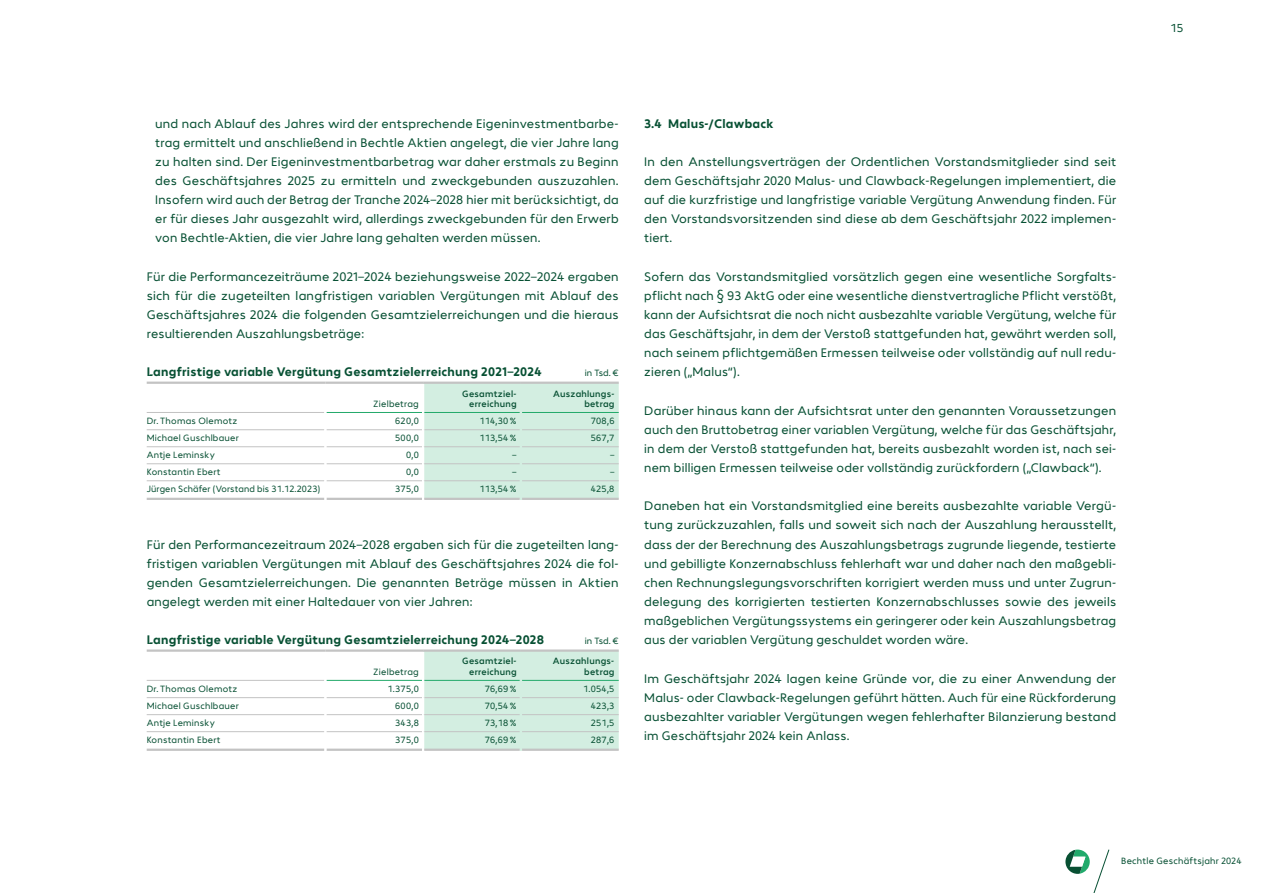
<style>
.page{position:relative;width:1263px;height:893px;background:#fff}
.page>*{position:absolute;margin:0;border:0;box-sizing:border-box;transform-origin:0 0}
.t1{font:11.25px/19.2px "Bechtle Pro Var";letter-spacing:.02em;color:#075033;text-align:justify}
.t2{font:10.5px "Bechtle Pro";color:#075033}
.t3{font:8.25px/10.6px "Bechtle Pro Var";letter-spacing:.03em;color:#075033;text-align:right}
.t4{font:8.25px "Bechtle Pro";letter-spacing:.03em;color:#075033}
</style>
<div class="page">
<svg style="left:1065px;top:849px;width:45px;height:44px"></svg>
<hr style="left:326px;top:429px;width:96px;height:1px;background:#c3c3c3">
<hr style="left:326px;top:412px;width:96px;height:1px;background:#23a96a">
<hr style="left:326px;top:446px;width:96px;height:1px;background:#c3c3c3">
<hr style="left:326px;top:463px;width:96px;height:1px;background:#c3c3c3">
<hr style="left:326px;top:480px;width:96px;height:1px;background:#c3c3c3">
<hr style="left:326px;top:498px;width:96px;height:2px;background:#c3c3c3">
<hr style="left:147px;top:412px;width:177px;height:1px;background:#c3c3c3">
<hr style="left:147px;top:429px;width:177px;height:1px;background:#c3c3c3">
<hr style="left:147px;top:446px;width:177px;height:1px;background:#c3c3c3">
<hr style="left:147px;top:463px;width:177px;height:1px;background:#c3c3c3">
<hr style="left:147px;top:480px;width:177px;height:1px;background:#c3c3c3">
<hr style="left:147px;top:498px;width:177px;height:2px;background:#c3c3c3">
<svg style="left:423px;top:384px;width:196px;height:116px;background:#d0ebde"></svg>
<hr style="left:147px;top:382px;width:178px;height:2px;background:#c3c3c3">
<hr style="left:325px;top:382px;width:98px;height:2px;background:#c3c3c3">
<hr style="left:423px;top:382px;width:98px;height:2px;background:#c3c3c3">
<hr style="left:521px;top:382px;width:98px;height:2px;background:#c3c3c3">
<hr style="left:326px;top:697px;width:96px;height:1px;background:#c3c3c3">
<hr style="left:326px;top:680px;width:96px;height:1px;background:#23a96a">
<hr style="left:326px;top:714px;width:96px;height:1px;background:#c3c3c3">
<hr style="left:326px;top:731px;width:96px;height:1px;background:#c3c3c3">
<hr style="left:326px;top:749px;width:96px;height:2px;background:#c3c3c3">
<hr style="left:147px;top:680px;width:177px;height:1px;background:#c3c3c3">
<hr style="left:147px;top:697px;width:177px;height:1px;background:#c3c3c3">
<hr style="left:147px;top:714px;width:177px;height:1px;background:#c3c3c3">
<hr style="left:147px;top:731px;width:177px;height:1px;background:#c3c3c3">
<hr style="left:147px;top:749px;width:177px;height:2px;background:#c3c3c3">
<svg style="left:424px;top:652px;width:195px;height:99px;background:#d0ebde"></svg>
<hr style="left:147px;top:649px;width:178px;height:3px;background:#c3c3c3">
<hr style="left:325px;top:649px;width:98px;height:3px;background:#c3c3c3">
<hr style="left:423px;top:649px;width:98px;height:3px;background:#c3c3c3">
<hr style="left:521px;top:649px;width:98px;height:3px;background:#c3c3c3">
<p class="t1" style="left:155px;top:114px;width:465px">und nach Ablauf des Jahres wird der entsprechende Eigeninvestmentbarbe&shy;trag ermittelt und anschließend in Bechtle Aktien angelegt, die vier Jahre lang zu halten sind. Der Eigeninvestmentbarbetrag war daher erstmals zu Beginn des Geschäftsjahres 2025 zu ermitteln und zweckgebunden auszuzahlen.<br>Insofern wird auch der Betrag der Tranche 2024–2028 hier mit berücksichtigt, da er für dieses Jahr ausgezahlt wird, allerdings zweckgebunden für den Erwerb von Bechtle-Aktien, die vier Jahre lang gehalten werden müssen.</p>
<p class="t1" style="left:147px;top:267px;width:473px">Für die Performancezeiträume 2021–2024 beziehungsweise 2022–2024 ergaben sich für die zugeteilten langfristigen variablen Vergütungen mit Ablauf des Geschäftsjahres 2024 die folgenden Gesamtzielerreichungen und die hieraus resultierenden Auszahlungsbeträge:</p>
<p class="t1" style="left:147px;top:362px;width:396px">Langfristige variable Vergütung Gesamtzielerreichung 2021–2024</p>
<p class="t3" style="left:585px;top:368px;width:35px">in Tsd.€</p>
<p class="t3" style="left:373px;top:399px;width:47px">Zielbetrag</p>
<p class="t3" style="left:462px;top:388px;width:56px">Gesamtziel&shy;erreichung</p>
<p class="t3" style="left:553px;top:388px;width:63px">Auszahlungs&shy;betrag</p>
<p class="t3" style="left:147px;top:416px;width:92px">Dr. Thomas Olemotz</p>
<p class="t3" style="left:395px;top:416px;width:25px">620,0</p>
<p class="t3" style="left:479px;top:416px;width:39px">114,30 %</p>
<p class="t3" style="left:591px;top:416px;width:25px">708,6</p>
<p class="t3" style="left:147px;top:433px;width:94px">Michael Guschlbauer</p>
<p class="t3" style="left:395px;top:433px;width:25px">500,0</p>
<p class="t3" style="left:479px;top:433px;width:39px">113,54 %</p>
<p class="t3" style="left:591px;top:433px;width:25px">567,7</p>
<p class="t3" style="left:147px;top:450px;width:70px">Antje Leminsky</p>
<p class="t3" style="left:406px;top:450px;width:14px">0,0</p>
<p class="t3" style="left:512px;top:450px;width:6px">–</p>
<p class="t3" style="left:610px;top:450px;width:6px">–</p>
<p class="t3" style="left:147px;top:467px;width:75px">Konstantin Ebert</p>
<p class="t3" style="left:406px;top:467px;width:14px">0,0</p>
<p class="t3" style="left:512px;top:467px;width:6px">–</p>
<p class="t3" style="left:610px;top:467px;width:6px">–</p>
<p class="t3" style="left:147px;top:484px;width:175px">Jürgen Schäfer (Vorstand bis 31.12.2023)</p>
<p class="t3" style="left:395px;top:484px;width:25px">375,0</p>
<p class="t3" style="left:479px;top:484px;width:39px">113,54 %</p>
<p class="t3" style="left:591px;top:484px;width:25px">425,8</p>
<p class="t1" style="left:147px;top:535px;width:473px">Für den Performancezeitraum 2024–2028 ergaben sich für die zugeteilten lang&shy;fristigen variablen Vergütungen mit Ablauf des Geschäftsjahres 2024 die fol&shy;genden Gesamtzielerreichungen. Die genannten Beträge müssen in Aktien angelegt werden mit einer Haltedauer von vier Jahren:</p>
<p class="t1" style="left:147px;top:630px;width:399px">Langfristige variable Vergütung Gesamtzielerreichung 2024–2028</p>
<p class="t3" style="left:585px;top:636px;width:35px">in Tsd.€</p>
<p class="t3" style="left:373px;top:667px;width:47px">Zielbetrag</p>
<p class="t3" style="left:462px;top:656px;width:56px">Gesamtziel&shy;erreichung</p>
<p class="t3" style="left:553px;top:656px;width:63px">Auszahlungs&shy;betrag</p>
<p class="t3" style="left:147px;top:684px;width:92px">Dr. Thomas Olemotz</p>
<p class="t3" style="left:388px;top:684px;width:33px">1.375,0</p>
<p class="t3" style="left:485px;top:684px;width:33px">76,69 %</p>
<p class="t3" style="left:583px;top:684px;width:33px">1.054,5</p>
<p class="t3" style="left:147px;top:701px;width:94px">Michael Guschlbauer</p>
<p class="t3" style="left:395px;top:701px;width:25px">600,0</p>
<p class="t3" style="left:485px;top:701px;width:33px">70,54 %</p>
<p class="t3" style="left:591px;top:701px;width:25px">423,3</p>
<p class="t3" style="left:147px;top:718px;width:70px">Antje Leminsky</p>
<p class="t3" style="left:395px;top:718px;width:25px">343,8</p>
<p class="t3" style="left:485px;top:718px;width:33px">73,18 %</p>
<p class="t3" style="left:591px;top:718px;width:25px">251,5</p>
<p class="t3" style="left:147px;top:735px;width:75px">Konstantin Ebert</p>
<p class="t3" style="left:395px;top:735px;width:25px">375,0</p>
<p class="t3" style="left:485px;top:735px;width:33px">76,69 %</p>
<p class="t3" style="left:591px;top:735px;width:25px">287,6</p>
<p class="t1" style="left:644px;top:114px;width:131px">3.4 Malus-/Clawback</p>
<p class="t1" style="left:644px;top:152px;width:473px">In den Anstellungsverträgen der Ordentlichen Vorstandsmitglieder sind seit dem Geschäftsjahr 2020 Malus- und Clawback-Regelungen implementiert, die auf die kurzfristige und langfristige variable Vergütung Anwendung finden. Für den Vorstandsvorsitzenden sind diese ab dem Geschäftsjahr 2022 implemen&shy;tiert.</p>
<p class="t1" style="left:644px;top:267px;width:473px">Sofern das Vorstandsmitglied vorsätzlich gegen eine wesentliche Sorgfalts&shy;pflicht nach § 93 AktG oder eine wesentliche dienstvertragliche Pflicht verstößt, kann der Aufsichtsrat die noch nicht ausbezahlte variable Vergütung, welche für das Geschäftsjahr, in dem der Verstoß stattgefunden hat, gewährt werden soll, nach seinem pflichtgemäßen Ermessen teilweise oder vollständig auf null redu&shy;zieren („Malus“).</p>
<p class="t1" style="left:644px;top:401px;width:473px">Darüber hinaus kann der Aufsichtsrat unter den genannten Voraussetzungen auch den Bruttobetrag einer variablen Vergütung, welche für das Geschäftsjahr, in dem der Verstoß stattgefunden hat, bereits ausbezahlt worden ist, nach sei&shy;nem billigen Ermessen teilweise oder vollständig zurückfordern („Clawback“).</p>
<p class="t1" style="left:644px;top:496px;width:473px">Daneben hat ein Vorstandsmitglied eine bereits ausbezahlte variable Vergü&shy;tung zurückzuzahlen, falls und soweit sich nach der Auszahlung herausstellt, dass der der Berechnung des Auszahlungsbetrags zugrunde liegende, testierte und gebilligte Konzernabschluss fehlerhaft war und daher nach den maßgebli&shy;chen Rechnungslegungsvorschriften korrigiert werden muss und unter Zugrun&shy;delegung des korrigierten testierten Konzernabschlusses sowie des jeweils maßgeblichen Vergütungssystems ein geringerer oder kein Auszahlungsbetrag aus der variablen Vergütung geschuldet worden wäre.</p>
<p class="t1" style="left:644px;top:669px;width:473px">Im Geschäftsjahr 2024 lagen keine Gründe vor, die zu einer Anwendung der Malus- oder Clawback-Regelungen geführt hätten. Auch für eine Rückforderung ausbezahlter variabler Vergütungen wegen fehlerhafter Bilanzierung bestand im Geschäftsjahr 2024 kein Anlass.</p>
<p class="t2" style="left:1170px;top:21px;width:15px">15</p>
<p class="t4" style="left:1121px;top:856px;width:122px">Bechtle Geschäftsjahr 2024</p>
</div>
